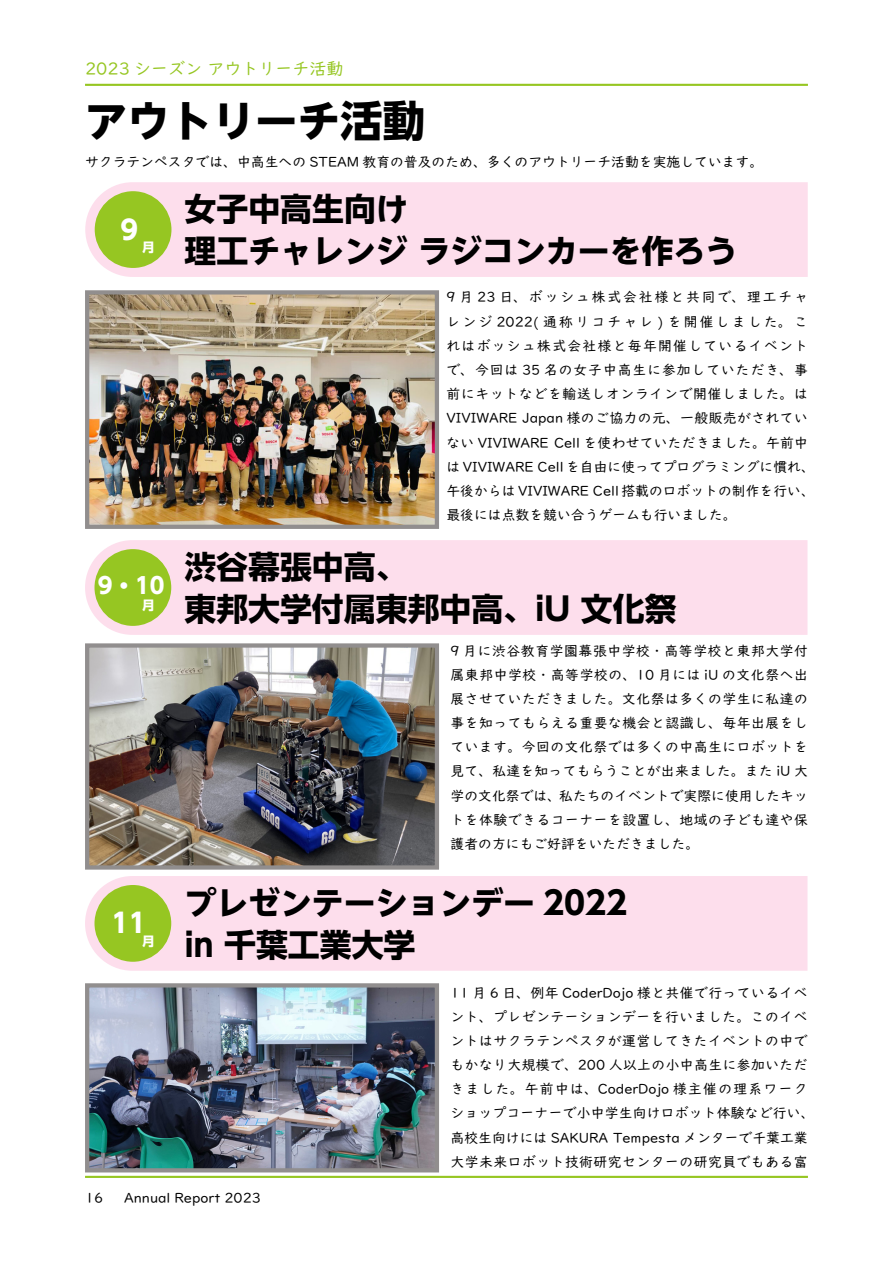
<style>
.page{position:relative;width:893px;height:1263px;background:#fff}
.page>*{position:absolute;margin:0;border:0;box-sizing:border-box;transform-origin:0 0}
.t1{font:700 42.45px "UD Shin Go NT Pr 6 N";color:#000}
.t2{font:700 31.95px/42.5px "UD Shin Go NT Pr 6 N";color:#000}
.t3{font:700 26.55px "UD Shin Go NT Pr 6 N";color:#fff}
.t4{font:700 22.35px "UD Shin Go NT Pr 6 N";color:#fff}
.t5{font:16.95px "UD Digi Kyokasho Pro";color:#96c622}
.t6{font:13.8px/24.2px "UD Digi Kyokasho Pro";letter-spacing:.015em;color:#000}
.t7{font:700 12.75px "UD Shin Go NT Pr 6 N";color:#fff}
</style>
<div class="page">
<hr style="left:85px;top:84px;width:723px;height:2px;background:#96c622">
<hr style="left:85px;top:1176px;width:723px;height:2px;background:#96c622">
<div style="left:85px;top:876px;width:722px;height:95px;background:#fddeec"></div>
<div style="left:94px;top:885px;width:77px;height:77px;background:#96c622;border-radius:50%"></div>
<div style="left:85px;top:182px;width:723px;height:95px;background:#fddeec"></div>
<div style="left:95px;top:191px;width:76px;height:77px;background:#96c622;border-radius:50%"></div>
<img style="left:90px;top:295px;width:344px;height:229px">
<div style="left:85px;top:290px;width:354px;height:239px;border:4px solid #918e8e"></div>
<img style="left:90px;top:988px;width:344px;height:179px">
<div style="left:85px;top:983px;width:354px;height:189px;border:4px solid #918e8e"></div>
<div style="left:85px;top:540px;width:722px;height:95px;background:#fddeec"></div>
<div style="left:94px;top:549px;width:77px;height:77px;background:#96c622;border-radius:50%"></div>
<img style="left:90px;top:648px;width:344px;height:217px">
<div style="left:85px;top:643px;width:354px;height:227px;border:4px solid #918e8e"></div>
<p class="t5" style="left:85px;top:54px;width:260px">2023 シーズン アウトリーチ活動</p>
<h1 class="t1" style="left:85px;top:86px;width:342px">アウトリーチ活動</h1>
<p class="t6" style="left:85px;top:149px;width:680px">サクラテンペスタでは、中高生への STEAM 教育の普及のため、多くのアウトリーチ活動を実施しています。</p>
<h3 class="t3" style="left:120px;top:208px;width:19px">9</h3>
<p class="t7" style="left:142px;top:237px;width:14px">月</p>
<h3 class="t4" style="left:98px;top:567px;width:68px">9・10</h3>
<p class="t7" style="left:142px;top:595px;width:14px">月</p>
<h3 class="t3" style="left:111px;top:902px;width:37px">11</h3>
<p class="t7" style="left:142px;top:931px;width:14px">月</p>
<h2 class="t2" style="left:185px;top:187px;width:554px">女子中高生向け<br>理工チャレンジ ラジコンカーを作ろう</h2>
<p class="t6" style="left:446px;top:284px;width:370px">9 月 23 日、ボッシュ株式会社様と共同で、理工チャレンジ 2022( 通称リコチャレ ) を開催しました。これはボッシュ株式会社様と毎年開催しているイベントで、今回は 35 名の女子中高生に参加していただき、事前にキットなどを輸送しオンラインで開催しました。は<br>VIVIWARE Japan 様のご協力の元、一般販売がされていない VIVIWARE Cell を使わせていただきました。午前中は VIVIWARE Cell を自由に使ってプログラミングに慣れ、午後からは VIVIWARE Cell 搭載のロボットの制作を行い、最後には点数を競い合うゲームも行いました。</p>
<h2 class="t2" style="left:184px;top:545px;width:494px">渋谷幕張中高、<br>東邦大学付属東邦中高、iU 文化祭</h2>
<p class="t6" style="left:451px;top:638px;width:359px;text-align:justify">9 月に渋谷教育学園幕張中学校・高等学校と東邦大学付属東邦中学校・高等学校の、10 月には iU の文化祭へ出展させていただきました。文化祭は多くの学生に私達の事を知ってもらえる重要な機会と認識し、毎年出展をしています。今回の文化祭では多くの中高生にロボットを見て、私達を知ってもらうことが出来ました。また iU 大学の文化祭では、私たちのイベントで実際に使用したキットを体験できるコーナーを設置し、地域の子ども達や保護者の方にもご好評をいただきました。</p>
<h2 class="t2" style="left:184px;top:880px;width:444px">プレゼンテーションデー 2022 in 千葉工業大学</h2>
<p class="t6" style="left:451px;top:980px;width:365px">11 月 6 日、例年 CoderDojo 様と共催で行っているイベント、プレゼンテーションデーを行いました。このイベントはサクラテンペスタが運営してきたイベントの中でもかなり大規模で、200 人以上の小中高生に参加いただきました。午前中は、CoderDojo 様主催の理系ワークショップコーナーで小中学生向けロボット体験など行い、高校生向けには SAKURA Tempesta メンターで千葉工業大学未来ロボット技術研究センターの研究員でもある富</p>
<p class="t6" style="left:85px;top:1185px;width:20px">16</p>
<p class="t6" style="left:124px;top:1185px;width:138px">Annual Report 2023</p>
</div>
